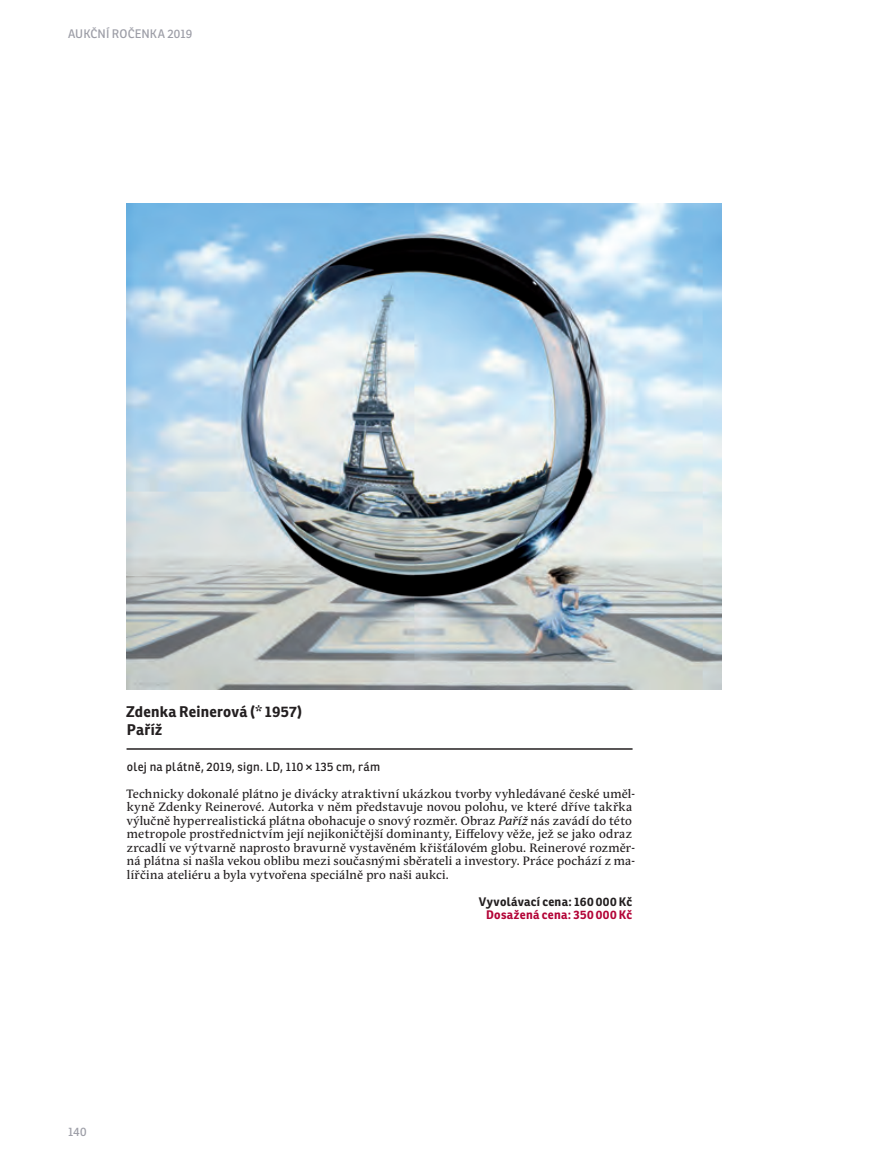
<style>
.page{position:relative;width:893px;height:1170px;background:#fff}
.page>*{position:absolute;margin:0;border:0;box-sizing:border-box;transform-origin:0 0}
.t1{font:700 15px/18px "Ronnia";letter-spacing:.015em;color:#231f20}
.t2{font:12px/13.5px "Andulka Text Pro";letter-spacing:.015em;color:#231f20}
.t3{font:12px "Ronnia";letter-spacing:.025em;color:#231f20}
.t4{font:700 12px "Ronnia";letter-spacing:.025em;color:#231f20}
.t5{font:700 12px "Ronnia";letter-spacing:.03em;color:#b30437}
.t6{font:12px "Ronnia";letter-spacing:.01em;color:#9d9ea7}
.s1{font-style:italic}
</style>
<div class="page">
<hr style="left:127px;top:748px;width:506px;height:1px;background:#231f20">
<img style="left:127px;top:203px;width:595px;height:486px">
<p class="t6" style="left:68px;top:30px;width:126px">AUKČNÍ ROČENKA 2019</p>
<p class="t1" style="left:126px;top:704px;width:178px">Zdenka Reinerová (* 1957)<br>Paříž</p>
<p class="t3" style="left:127px;top:762px;width:255px">olej na plátně, 2019, sign. LD, 110 × 135 cm, rám</p>
<p class="t2" style="left:126px;top:787px;width:510px">Technicky dokonalé plátno je divácky atraktivní ukázkou tvorby vyhledávané české uměl&shy;kyně Zdenky Reinerové. Autorka v něm představuje novou polohu, ve které dříve takřka výlučně hyperrealistická plátna obohacuje o snový rozměr. Obraz <span class="s1">Paříž</span> nás zavádí do této metropole prostřednictvím její nejikoničtější dominanty, Eiffelovy věže, jež se jako odraz zrcadlí ve výtvarně naprosto bravurně vystavěném křišťálovém globu. Reinerové rozměr&shy;ná plátna si našla vekou oblibu mezi současnými sběrateli a investory. Práce pochází z ma&shy;lířčina ateliéru a byla vytvořena speciálně pro naši aukci.</p>
<p class="t4" style="left:479px;top:897px;width:155px">Vyvolávací cena: 160 000 Kč</p>
<p class="t5" style="left:486px;top:910px;width:147px">Dosažená cena: 350 000 Kč</p>
<p class="t6" style="left:68px;top:1127px;width:20px">140</p>
</div>
